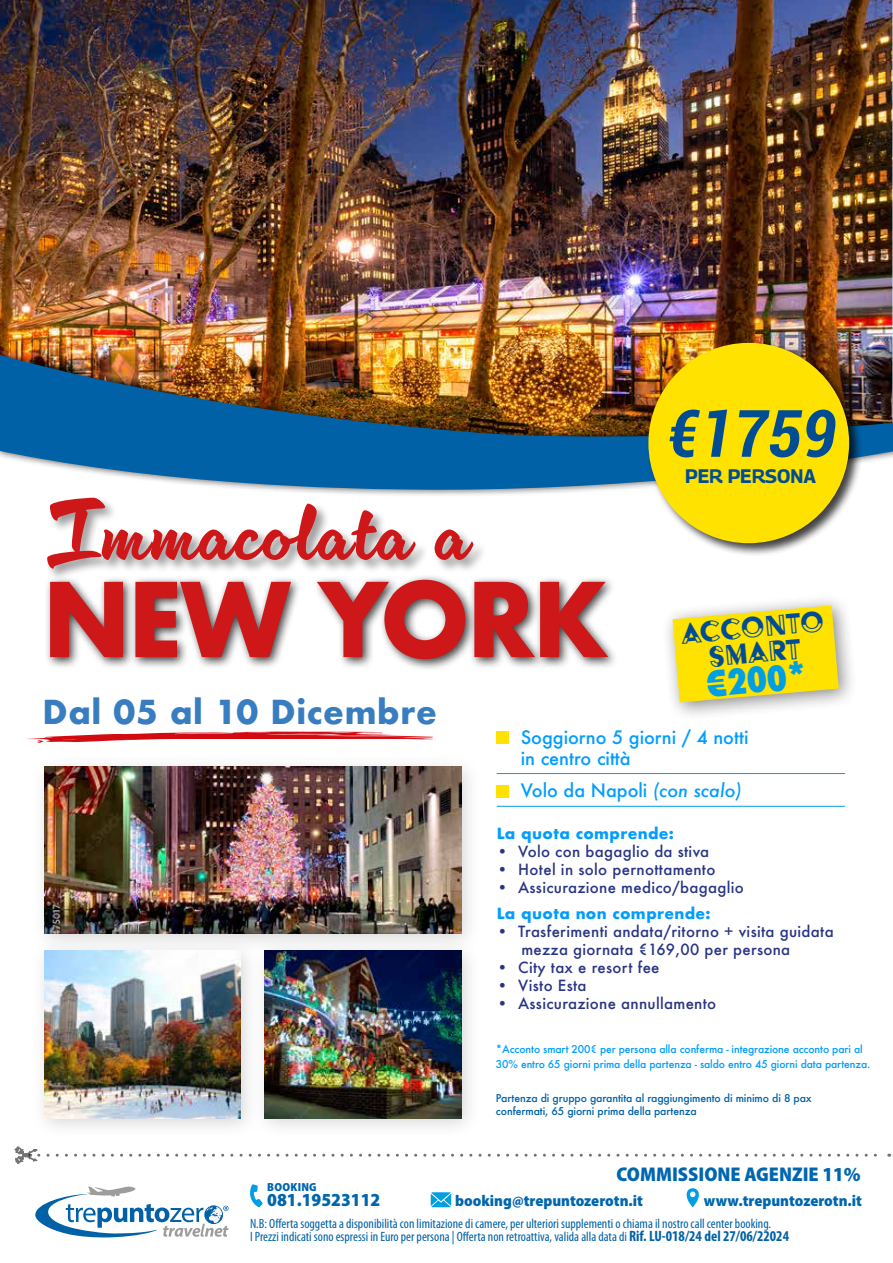
<style>
.page{position:relative;width:893px;height:1263px;background:#fff}
.page>*{position:absolute;margin:0;border:0;box-sizing:border-box;transform-origin:0 0}
.t1{font:700 99.75px "Futura";letter-spacing:-.03em;color:#cd1719}
.t2{font:90px "Cinema Script";letter-spacing:.02em;color:#cd1719}
.t3{font:italic 700 condensed 65.4px "Roboto";color:#004d93}
.t4{font:800 condensed 34.05px "Futura";color:#009fe3}
.t5{font:33.15px/25.2px "Acier BAT Text Noir";color:#004d93;text-align:center}
.t6{font:700 32.1px "Futura";letter-spacing:.02em;color:#387dc0}
.t7{font:900 semi-condensed 19.95px "Myriad Pro";color:#0066af}
.t8{font:700 19.5px "Georama";color:#004d93}
.t9{font:900 semi-condensed 18.45px "Myriad Pro";color:#0066af}
.t10{font:500 18px/21.6px "Futura";color:#009dff}
.t11{font:900 semi-condensed 15.75px "Myriad Pro";color:#0066af}
.t12{font:500 15px/18px "Futura";letter-spacing:.02em;color:#283583}
.t13{font:700 15px "Futura";letter-spacing:.02em;color:#009dff}
.t14{font:condensed 13.5px/13.5px "Myriad Pro";color:#0061a7}
.t15{font:900 semi-condensed 11.7px "Myriad Pro";letter-spacing:.02em;color:#0066af}
.t16{font:500 10.5px/15px "Futura";letter-spacing:-.01em;color:#009dff}
.t17{font:500 10.5px/12.6px "Futura";letter-spacing:-.01em;color:#0061a7}
.s1{font-style:italic}
.s2{font-weight:700;font-size:15px}
</style>
<div class="page">
<img style="left:0;top:0;width:892px;height:347px">
<div style="left:0;top:347px;width:893px;height:151px;background:#000;opacity:.75"></div>
<img style="left:1px;top:347px;width:892px;height:143px">
<svg style="left:250px;top:1184px;width:13px;height:23px"></svg>
<svg style="left:35px;top:1186px;width:194px;height:51px"></svg>
<svg style="left:431px;top:1192px;width:20px;height:15px"></svg>
<svg style="left:687px;top:1188px;width:12px;height:19px"></svg>
<div style="left:496px;top:731px;width:12px;height:12px;background:#ffe200"></div>
<div style="left:496px;top:785px;width:12px;height:12px;background:#ffe200"></div>
<hr style="left:497px;top:773px;width:348px;height:1px;background:#009fe3">
<hr style="left:497px;top:806px;width:348px;height:1px;background:#009fe3">
<svg style="left:14px;top:1146px;width:876px;height:18px"></svg>
<div style="left:30px;top:753px;width:452px;height:386px;background:#000;opacity:.16"></div>
<img style="left:264px;top:951px;width:197px;height:167px">
<img style="left:44px;top:951px;width:197px;height:167px">
<img style="left:44px;top:766px;width:417px;height:168px">
<div style="left:44px;top:574px;width:576px;height:98px;background:#000;opacity:.75"></div>
<div style="left:646px;top:341px;width:217px;height:216px;background:#000;opacity:.75"></div>
<div style="left:648px;top:343px;width:201px;height:200px;background:#ffe200;border-radius:50%"></div>
<svg style="left:26px;top:731px;width:409px;height:12px"></svg>
<div style="left:660px;top:593px;width:198px;height:128px;background:#000;opacity:.47"></div>
<svg style="left:672px;top:605px;width:167px;height:97px"></svg>
<div style="left:45px;top:496px;width:442px;height:86px;background:#000;opacity:.39"></div>
<h3 class="t3" style="left:668px;top:388px;width:170px">€1759</h3>
<h2 class="t2" style="left:42px;top:478px;width:427px">Immacolata a</h2>
<h1 class="t1" style="left:42px;top:547px;width:568px">NEW YORK</h1>
<h3 class="t6" style="left:42px;top:689px;width:396px">Dal 05 al 10 Dicembre</h3>
<h3 class="t8" style="left:685px;top:460px;width:132px">PER PERSONA</h3>
<h3 class="t5" style="left:680px;top:621px;width:146px;rotate:-5deg">ACCONTO<br>SMART</h3>
<h3 class="t4" style="left:704px;top:661px;width:103px;rotate:-5deg">€200*</h3>
<h3 class="t10" style="left:521px;top:726px;width:229px">Soggiorno 5 giorni / 4 notti in centro città</h3>
<h3 class="t10" style="left:521px;top:779px;width:222px">Volo da Napoli <span class="s1">(con scalo)</span></h3>
<p class="t13" style="left:497px;top:823px;width:179px">La quota comprende:</p>
<p class="t12" style="left:497px;top:843px;width:214px">• Volo con bagaglio da stiva</p>
<p class="t12" style="left:497px;top:861px;width:220px">• Hotel in solo pernottamento</p>
<p class="t12" style="left:497px;top:879px;width:249px">• Assicurazione medico/bagaglio</p>
<p class="t13" style="left:497px;top:902px;width:216px">La quota non comprende:</p>
<p class="t12" style="left:521px;top:922px;width:314px;text-indent:-25px">• Trasferimenti andata/ritorno + visita guidata mezza giornata €169,00 per persona</p>
<p class="t12" style="left:497px;top:958px;width:164px">• City tax e resort fee</p>
<p class="t12" style="left:497px;top:976px;width:91px">• Visto Esta</p>
<p class="t12" style="left:497px;top:994px;width:221px">• Assicurazione annullamento</p>
<p class="t16" style="left:496px;top:1041px;width:376px">*Acconto smart 200€ per persona alla conferma - integrazione acconto pari al<br>30% entro 65 giorni prima della partenza - saldo entro 45 giorni data partenza.</p>
<p class="t17" style="left:496px;top:1092px;width:317px">Partenza di gruppo garantita al raggiungimento di minimo di 8 pax confermati, 65 giorni prima della partenza</p>
<h3 class="t7" style="left:617px;top:1161px;width:246px">COMMISSIONE AGENZIE 11%</h3>
<p class="t11" style="left:455px;top:1190px;width:189px">booking@trepuntozerotn.it</p>
<p class="t11" style="left:704px;top:1190px;width:160px">www.trepuntozerotn.it</p>
<p class="t14" style="left:250px;top:1216px;width:541px">N.B: Offerta soggetta a disponibilità con limitazione di camere, per ulteriori supplementi o chiama il nostro call center booking.<br>I Prezzi indicati sono espressi in Euro per persona | Offerta non retroattiva, valida alla data di <span class="s2">Rif. LU-018/24 del 27/06/22024</span></p>
<p class="t15" style="left:267px;top:1179px;width:51px">BOOKING</p>
<h3 class="t9" style="left:267px;top:1188px;width:115px">081.19523112</h3>
</div>
